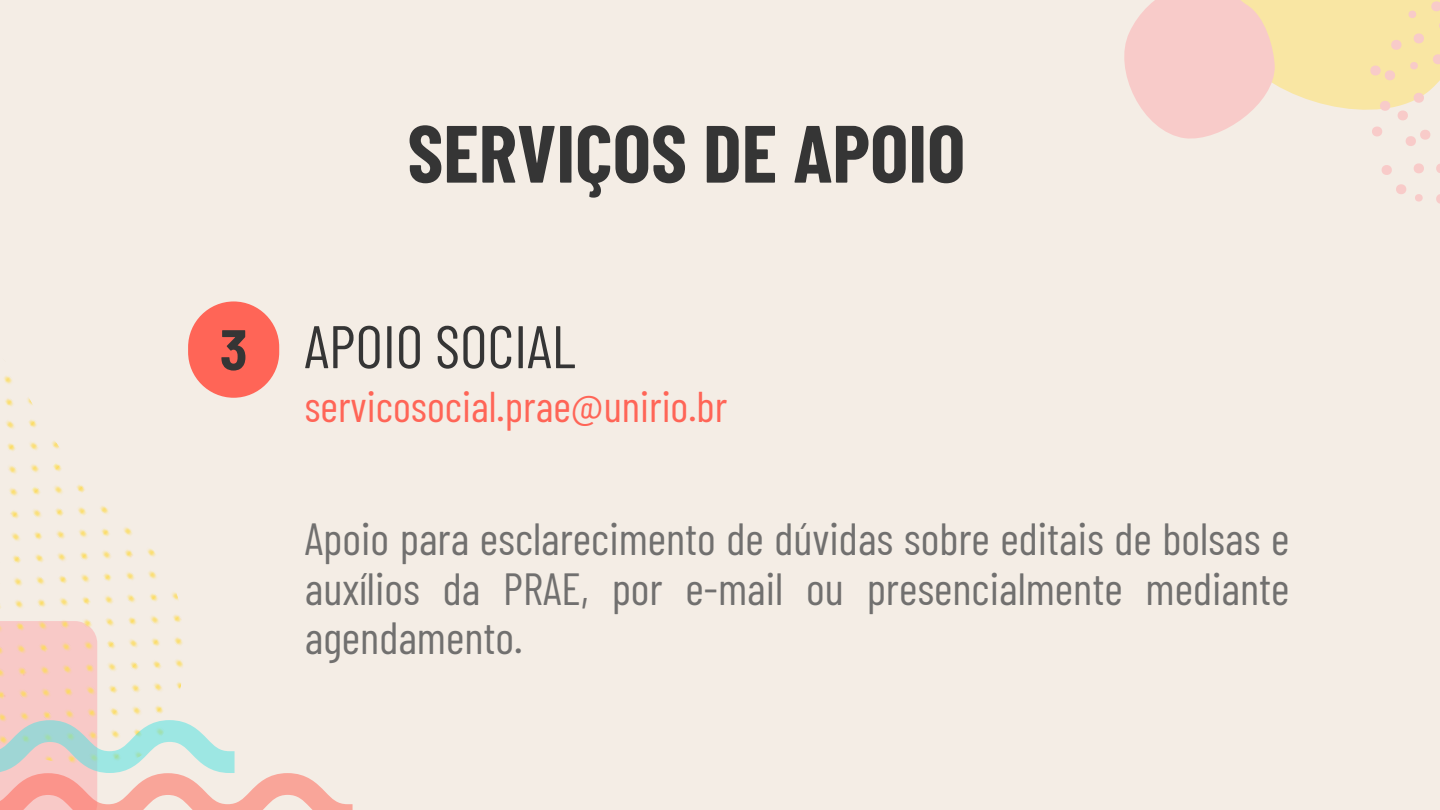
<style>
.page{position:relative;width:1440px;height:810px;background:#f4ede5}
.page>*{position:absolute;margin:0;border:0;box-sizing:border-box;transform-origin:0 0}
.t1{font:700 81px "Barlow Condensed";color:#353535}
.t2{font:60px "Barlow Condensed";color:#353535}
.t3{font:700 semi-condensed 57px "Barlow";color:#353535}
.t4{font:45px/49.5px "Barlow Condensed";color:#71706f;text-align:justify}
.t5{font:43px "Barlow Condensed";color:#ff6557}
</style>
<div class="page">
<svg style="left:1414px;top:163px;width:10px;height:11px"></svg>
<svg style="left:1436px;top:164px;width:4px;height:9px"></svg>
<svg style="left:1436px;top:194px;width:4px;height:10px"></svg>
<svg style="left:1396px;top:184px;width:10px;height:10px"></svg>
<svg style="left:1382px;top:165px;width:10px;height:10px"></svg>
<svg style="left:1124px;top:0;width:316px;height:146px"></svg>
<svg style="left:1415px;top:194px;width:8px;height:8px"></svg>
<svg style="left:0;top:331px;width:193px;height:389px"></svg>
<svg style="left:0;top:720px;width:353px;height:90px"></svg>
<div style="left:188px;top:301px;width:91px;height:97px;background:#ff6557;border-radius:46px"></div>
<p class="t3" style="left:220px;top:313px;width:29px">3</p>
<p class="t1" style="left:407px;top:102px;width:560px">SERVIÇOS DE APOIO</p>
<h1 class="t2" style="left:304px;top:308px;width:273px">APOIO SOCIAL</h1>
<p class="t5" style="left:304px;top:379px;width:424px">servicosocial.prae@unirio.br</p>
<h2 class="t4" style="left:305px;top:512px;width:986px">Apoio para esclarecimento de dúvidas sobre editais de bolsas e auxílios da PRAE, por e-mail ou presencialmente mediante agendamento.</h2>
</div>
